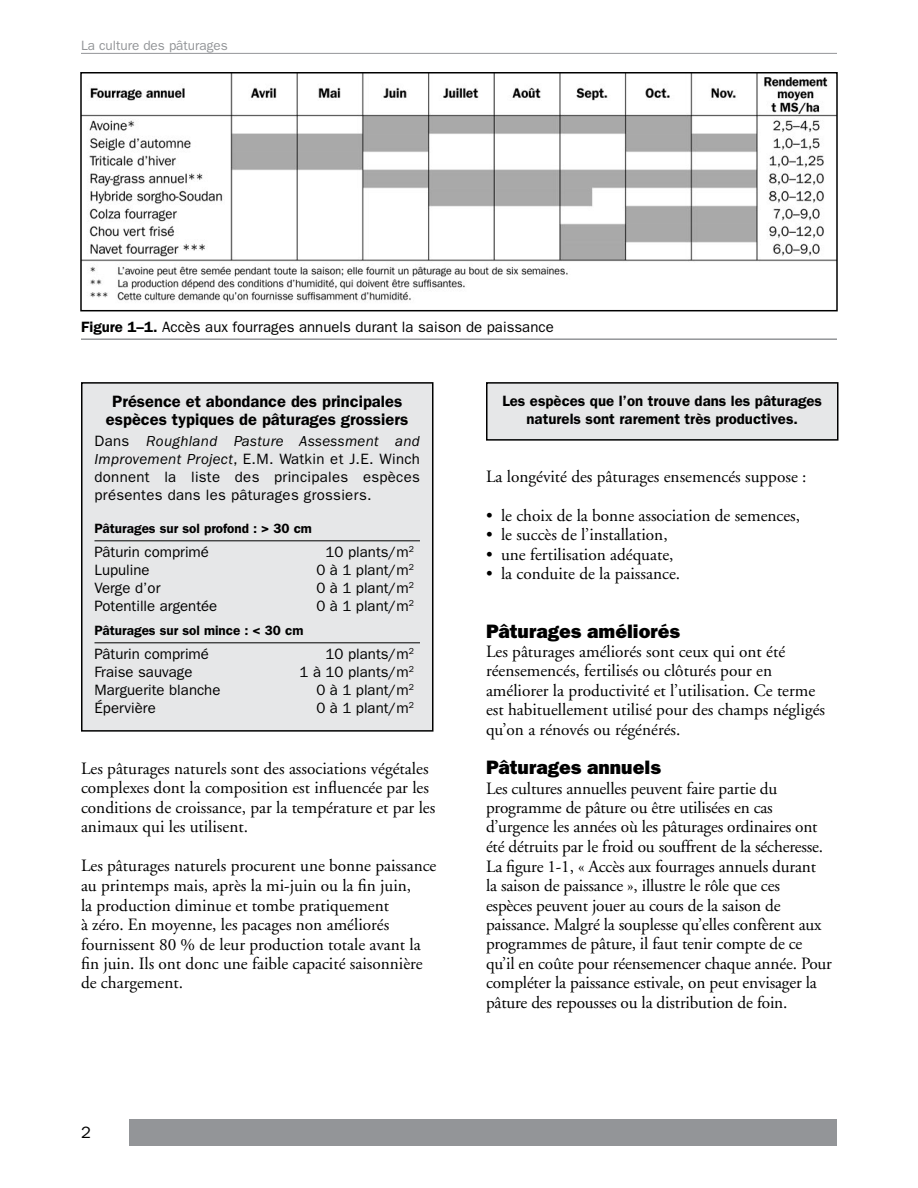
<style>
.page{position:relative;width:918px;height:1188px;background:#fff}
.page>*{position:absolute;margin:0;border:0;box-sizing:border-box;transform-origin:0 0}
.Heading_2{font:19.5px "ITC Franklin Gothic Std Hvy";color:#000}
.BT{font:17.25px/19.5px "Adobe Garamond";color:#000}
.BT_-_before_list{font:17.25px "Adobe Garamond";color:#000}
.sidebar_-_Title{font:600 16.5px/18px "ITC Franklin Gothic Std";color:#000;text-align:center}
.t1{font:16.5px "ITC Franklin Gothic Std";color:#000}
.sidebar_-_list_-_LM{font:15px "ITC Franklin Gothic Std";color:#000}
.sidebar_-_BT{font:15px/18px "ITC Franklin Gothic Std";letter-spacing:.02em;color:#000;text-align:justify}
.sidebar_-_BT_BOLD__D{font:600 15px/18px "ITC Franklin Gothic Std";color:#000;text-align:center}
.FigureTitle{font:15px "ITC Franklin Gothic Std";color:#000}
.sidebar_-_p__mix{font:600 13.5px "ITC Franklin Gothic Std";color:#000}
.t2{font:13.5px "ITC Franklin Gothic Std";color:#939598}
.s1{font-weight:600}
.s2{font-style:italic}
</style>
<div class="page">
<div style="left:129px;top:1119px;width:708px;height:27px;background:#939598"></div>
<hr style="left:81px;top:53px;width:756px;height:1px;background:#939598">
<hr style="left:81px;top:338px;width:756px;height:2px;background:#939598">
<img style="left:83px;top:75px;width:752px;height:227px">
<div style="left:80px;top:72px;width:758px;height:239px;border:2px solid #000"></div>
<div style="left:82px;top:383px;width:351px;height:348px;background:#e6e7e8"></div>
<hr style="left:94px;top:540px;width:326px;height:1px;background:#000">
<hr style="left:94px;top:642px;width:326px;height:1px;background:#000">
<div style="left:81px;top:382px;width:353px;height:350px;border:2px solid #000"></div>
<div style="left:487px;top:383px;width:351px;height:57px;background:#e6e7e8"></div>
<div style="left:486px;top:382px;width:352px;height:59px;border:2px solid #000"></div>
<p class="t2" style="left:81px;top:37px;width:148px">La culture des pâturages</p>
<p class="FigureTitle" style="left:81px;top:319px;width:474px"><span class="s1">Figure 1–1.</span> Accès aux fourrages annuels durant la saison de paissance</p>
<p class="sidebar_-_Title" style="left:106px;top:392px;width:304px">Présence et abondance des principales espèces typiques de pâturages grossiers</p>
<p class="sidebar_-_BT" style="left:94px;top:432px;width:327px">Dans <span class="s2">Roughland Pasture Assessment and Improvement Project</span>, E.M. Watkin et J.E. Winch donnent la liste des principales espèces présentes dans les pâturages grossiers.</p>
<p class="sidebar_-_p__mix" style="left:94px;top:520px;width:219px">Pâturages sur sol profond : &gt; 30 cm</p>
<p class="sidebar_-_list_-_LM" style="left:94px;top:543px;width:116px">Pâturin comprimé</p>
<p class="sidebar_-_list_-_LM" style="left:326px;top:543px;width:90px">10 plants/m<sup>2</sup></p>
<p class="sidebar_-_list_-_LM" style="left:94px;top:561px;width:57px">Lupuline</p>
<p class="sidebar_-_list_-_LM" style="left:316px;top:561px;width:99px">0 à 1 plant/m<sup>2</sup></p>
<p class="sidebar_-_list_-_LM" style="left:94px;top:579px;width:68px">Verge d’or</p>
<p class="sidebar_-_list_-_LM" style="left:316px;top:579px;width:99px">0 à 1 plant/m<sup>2</sup></p>
<p class="sidebar_-_list_-_LM" style="left:94px;top:597px;width:124px">Potentille argentée</p>
<p class="sidebar_-_list_-_LM" style="left:316px;top:597px;width:99px">0 à 1 plant/m<sup>2</sup></p>
<p class="sidebar_-_p__mix" style="left:94px;top:622px;width:210px">Pâturages sur sol mince : &lt; 30 cm</p>
<p class="sidebar_-_list_-_LM" style="left:94px;top:645px;width:116px">Pâturin comprimé</p>
<p class="sidebar_-_list_-_LM" style="left:326px;top:645px;width:90px">10 plants/m<sup>2</sup></p>
<p class="sidebar_-_list_-_LM" style="left:94px;top:663px;width:99px">Fraise sauvage</p>
<p class="sidebar_-_list_-_LM" style="left:300px;top:663px;width:116px">1 à 10 plants/m<sup>2</sup></p>
<p class="sidebar_-_list_-_LM" style="left:94px;top:681px;width:127px">Marguerite blanche</p>
<p class="sidebar_-_list_-_LM" style="left:316px;top:681px;width:99px">0 à 1 plant/m<sup>2</sup></p>
<p class="sidebar_-_list_-_LM" style="left:94px;top:699px;width:63px">Épervière</p>
<p class="sidebar_-_list_-_LM" style="left:316px;top:699px;width:99px">0 à 1 plant/m<sup>2</sup></p>
<p class="BT" style="left:81px;top:759px;width:356px">Les pâturages naturels sont des associations végétales complexes dont la composition est influencée par les conditions de croissance, par la température et par les animaux qui les utilisent.</p>
<p class="BT" style="left:81px;top:857px;width:357px">Les pâturages naturels procurent une bonne paissance au printemps mais, après la mi-juin ou la fin juin,<br>la production diminue et tombe pratiquement<br>à zéro. En moyenne, les pacages non améliorés fournissent 80 % de leur production totale avant la fin juin. Ils ont donc une faible capacité saisonnière de chargement.</p>
<p class="t1" style="left:81px;top:1123px;width:11px">2</p>
<p class="sidebar_-_BT_BOLD__D" style="left:502px;top:392px;width:321px">Les espèces que l’on trouve dans les pâturages naturels sont rarement très productives.</p>
<p class="BT_-_before_list" style="left:486px;top:467px;width:322px">La longévité des pâturages ensemencés suppose :</p>
<p class="BT" style="left:486px;top:506px;width:316px">• le choix de la bonne association de semences,</p>
<p class="BT" style="left:486px;top:525px;width:183px">• le succès de l’installation,</p>
<p class="BT" style="left:486px;top:545px;width:189px">• une fertilisation adéquate,</p>
<p class="BT" style="left:486px;top:564px;width:196px">• la conduite de la paissance.</p>
<h3 class="Heading_2" style="left:486px;top:619px;width:196px">Pâturages améliorés</h3>
<p class="BT" style="left:486px;top:642px;width:341px">Les pâturages améliorés sont ceux qui ont été réensemencés, fertilisés ou clôturés pour en améliorer la productivité et l’utilisation. Ce terme est habituellement utilisé pour des champs négligés qu’on a rénovés ou régénérés.</p>
<h3 class="Heading_2" style="left:486px;top:756px;width:177px">Pâturages annuels</h3>
<p class="BT" style="left:486px;top:779px;width:347px">Les cultures annuelles peuvent faire partie du programme de pâture ou être utilisées en cas d’urgence les années où les pâturages ordinaires ont été détruits par le froid ou souffrent de la sécheresse.<br>La figure 1‑1, « Accès aux fourrages annuels durant<br>la saison de paissance », illustre le rôle que ces<br>espèces peuvent jouer au cours de la saison de paissance. Malgré la souplesse qu’elles confèrent aux programmes de pâture, il faut tenir compte de ce qu’il en coûte pour réensemencer chaque année. Pour compléter la paissance estivale, on peut envisager la pâture des repousses ou la distribution de foin.</p>
</div>
